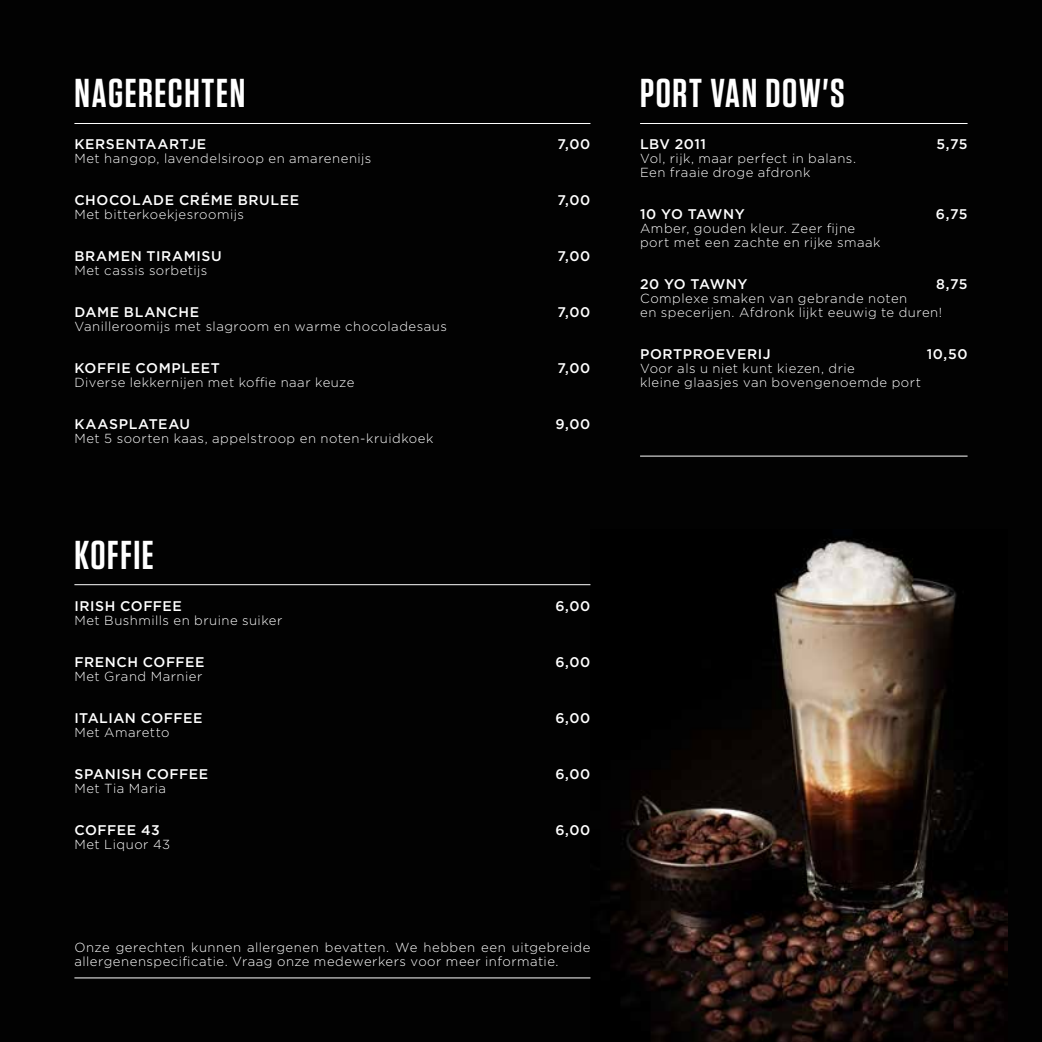
<style>
.page{position:relative;width:1042px;height:1042px;background:#020202}
.page>*{position:absolute;margin:0;border:0;box-sizing:border-box;transform-origin:0 0}
.t1{font:600 40.25px "Tungsten";letter-spacing:.04em;color:#fff}
.t2{font:500 14px "Gotham";letter-spacing:.04em;color:#fff}
.t3{font:500 14px "Gotham";letter-spacing:.015em;color:#fff}
.t4{font:300 13.12px/14px "Gotham";letter-spacing:.04em;color:#fff}
</style>
<div class="page">
<img style="left:590px;top:539px;width:417px;height:503px">
<hr style="left:74px;top:123px;width:516px;height:1px;background:#fff">
<hr style="left:74px;top:977px;width:516px;height:1px;background:#fff">
<hr style="left:74px;top:584px;width:516px;height:1px;background:#fff">
<hr style="left:640px;top:456px;width:327px;height:1px;background:#fff">
<hr style="left:640px;top:123px;width:327px;height:1px;background:#fff">
<h1 class="t1" style="left:74px;top:68px;width:172px">NAGERECHTEN</h1>
<p class="t2" style="left:74px;top:134px;width:133px">KERSENTAARTJE</p>
<p class="t2" style="left:557px;top:134px;width:35px">7,00</p>
<p class="t4" style="left:74px;top:151px;width:298px">Met hangop, lavendelsiroop en amarenenijs</p>
<p class="t2" style="left:74px;top:190px;width:226px">CHOCOLADE CRÉME BRULEE</p>
<p class="t2" style="left:557px;top:190px;width:35px">7,00</p>
<p class="t4" style="left:74px;top:207px;width:171px">Met bitterkoekjesroomijs</p>
<p class="t2" style="left:74px;top:246px;width:149px">BRAMEN TIRAMISU</p>
<p class="t2" style="left:557px;top:246px;width:35px">7,00</p>
<p class="t4" style="left:74px;top:263px;width:134px">Met cassis sorbetijs</p>
<p class="t2" style="left:74px;top:302px;width:126px">DAME BLANCHE</p>
<p class="t2" style="left:557px;top:302px;width:35px">7,00</p>
<p class="t4" style="left:74px;top:319px;width:374px">Vanilleroomijs met slagroom en warme chocoladesaus</p>
<p class="t2" style="left:74px;top:358px;width:147px">KOFFIE COMPLEET</p>
<p class="t2" style="left:557px;top:358px;width:35px">7,00</p>
<p class="t4" style="left:74px;top:375px;width:281px">Diverse lekkernijen met koffie naar keuze</p>
<p class="t2" style="left:74px;top:414px;width:117px">KAASPLATEAU</p>
<p class="t2" style="left:556px;top:414px;width:36px">9,00</p>
<p class="t4" style="left:74px;top:431px;width:360px">Met 5 soorten kaas, appelstroop en noten-kruidkoek</p>
<h1 class="t1" style="left:74px;top:530px;width:81px">KOFFIE</h1>
<p class="t2" style="left:74px;top:596px;width:109px">IRISH COFFEE</p>
<p class="t2" style="left:555px;top:596px;width:37px">6,00</p>
<p class="t4" style="left:74px;top:613px;width:209px">Met Bushmills en bruine suiker</p>
<p class="t2" style="left:74px;top:652px;width:132px">FRENCH COFFEE</p>
<p class="t2" style="left:555px;top:652px;width:36px">6,00</p>
<p class="t4" style="left:74px;top:669px;width:129px">Met Grand Marnier</p>
<p class="t2" style="left:74px;top:708px;width:130px">ITALIAN COFFEE</p>
<p class="t2" style="left:555px;top:708px;width:36px">6,00</p>
<p class="t4" style="left:74px;top:725px;width:97px">Met Amaretto</p>
<p class="t2" style="left:74px;top:764px;width:135px">SPANISH COFFEE</p>
<p class="t2" style="left:555px;top:764px;width:37px">6,00</p>
<p class="t4" style="left:74px;top:781px;width:93px">Met Tia Maria</p>
<p class="t2" style="left:74px;top:820px;width:87px">COFFEE 43</p>
<p class="t2" style="left:555px;top:820px;width:37px">6,00</p>
<p class="t4" style="left:74px;top:837px;width:97px">Met Liquor 43</p>
<p class="t4" style="left:74px;top:940px;width:517px">Onze gerechten kunnen allergenen bevatten. We hebben een uitgebreide allergenenspecificatie. Vraag onze medewerkers voor meer informatie.</p>
<h1 class="t1" style="left:640px;top:68px;width:206px">PORT VAN DOW'S</h1>
<p class="t2" style="left:640px;top:134px;width:67px">LBV 2011</p>
<p class="t2" style="left:936px;top:134px;width:33px">5,75</p>
<p class="t4" style="left:640px;top:151px;width:217px">Vol, rijk, maar perfect in balans.<br>Een fraaie droge afdronk</p>
<p class="t3" style="left:640px;top:204px;width:106px">10 YO TAWNY</p>
<p class="t2" style="left:936px;top:204px;width:33px">6,75</p>
<p class="t4" style="left:640px;top:221px;width:242px">Amber, gouden kleur. Zeer fijne port met een zachte en rijke smaak</p>
<p class="t3" style="left:640px;top:274px;width:109px">20 YO TAWNY</p>
<p class="t2" style="left:936px;top:274px;width:33px">8,75</p>
<p class="t4" style="left:640px;top:291px;width:304px">Complexe smaken van gebrande noten<br>en specerijen. Afdronk lijkt eeuwig te duren!</p>
<p class="t2" style="left:640px;top:344px;width:132px">PORTPROEVERIJ</p>
<p class="t2" style="left:927px;top:344px;width:42px">10,50</p>
<p class="t4" style="left:640px;top:361px;width:283px">Voor als u niet kunt kiezen, drie<br>kleine glaasjes van bovengenoemde port</p>
</div>
